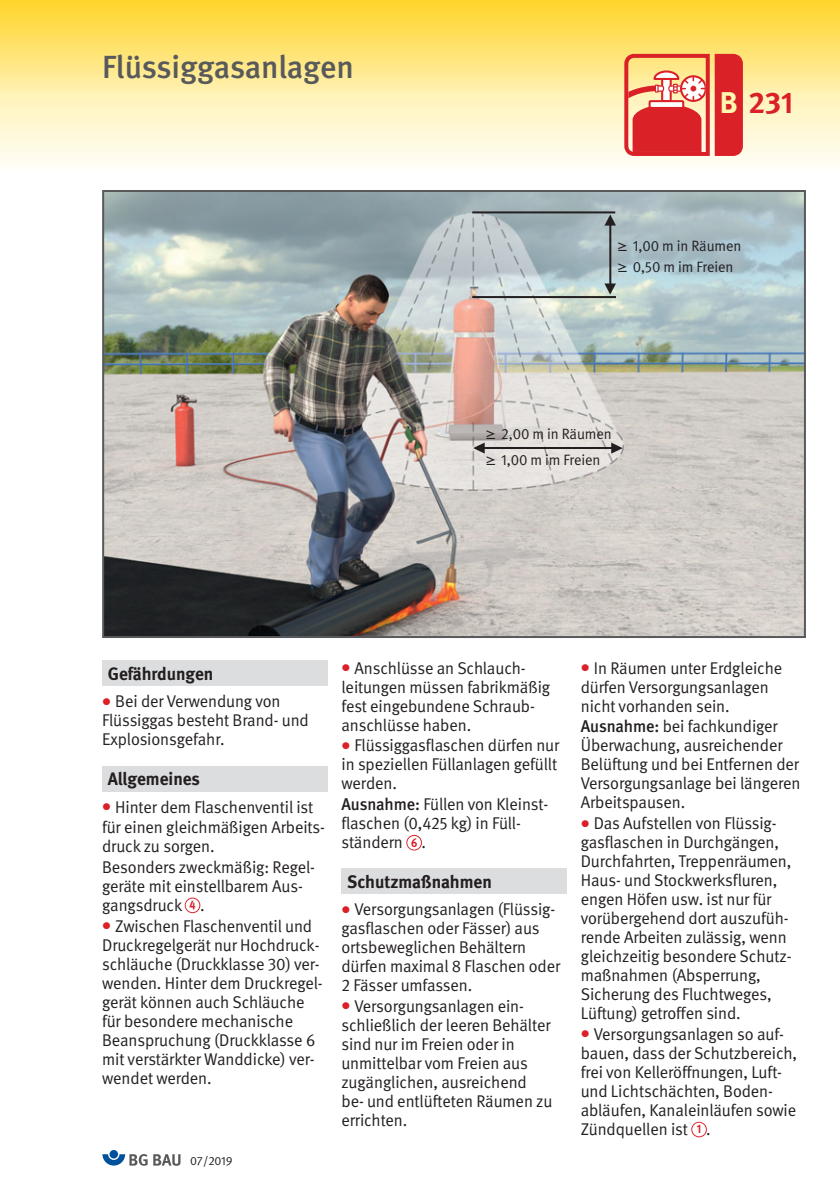
<style>
.page{position:relative;width:840px;height:1191px;background:#fff}
.page>*{position:absolute;margin:0;border:0;box-sizing:border-box;transform-origin:0 0}
.t1{font:500 32px "DGUV Meta";letter-spacing:-.01em;color:#58595b}
.t2{font:700 30px "DGUV Meta";color:#da2128}
.t3{font:700 18px "DGUV Meta";color:#231f20}
.t4{font:17px/19px "DGUV Meta";letter-spacing:-.005em;color:#231f20}
.t5{font:15px/20.8px "DGUV Meta";letter-spacing:-.005em;color:#231f20}
.t6{font:700 12.4px "DGUV Meta";color:#da2128;scale:.9 1}
.t7{font:12px "DGUV Meta";letter-spacing:-.005em;color:#231f20}
.s1{color:#fff9ae}
.s2{font-family:"Lucida Grande"}
.s3{color:#da2128}
.s4{font-weight:500}
.s5{font-weight:700;font-size:12.4px;color:#da2128}
</style>
<div class="page">
<svg style="left:0;top:96px;width:839px;height:70px;background:#fceacd"></svg>
<img style="left:0;top:0;width:839px;height:96px">
<div style="left:102px;top:660px;width:225px;height:26px;background:#dcddde"></div>
<div style="left:102px;top:766px;width:225px;height:26px;background:#dcddde"></div>
<svg style="left:185px;top:897px;width:15px;height:16px"></svg>
<div style="left:185px;top:898px;width:14px;height:14px;background:#fff;border-radius:50%"></div>
<svg style="left:691px;top:1121px;width:15px;height:16px"></svg>
<div style="left:691px;top:1122px;width:14px;height:14px;background:#fff;border-radius:50%"></div>
<svg style="left:680px;top:76px;width:25px;height:25px"></svg>
<div style="left:648px;top:100px;width:36px;height:9px;background:#fff;border:2px solid #da2128"></div>
<svg style="left:652px;top:69px;width:51px;height:32px"></svg>
<svg style="left:624px;top:54px;width:9px;height:102px"></svg>
<div style="left:714px;top:54px;width:28px;height:102px;background:#da2128"></div>
<img style="left:105px;top:193px;width:697px;height:442px">
<div style="left:102px;top:190px;width:703px;height:448px;border:2px solid #58595b"></div>
<hr style="left:472px;top:211px;width:143px;height:2px;background:#231f20">
<hr style="left:472px;top:296px;width:143px;height:2px;background:#231f20">
<svg style="left:604px;top:214px;width:11px;height:12px"></svg>
<svg style="left:604px;top:283px;width:11px;height:11px"></svg>
<hr style="left:609px;top:221px;width:2px;height:66px;background:#231f20">
<svg style="left:473px;top:442px;width:11px;height:11px"></svg>
<svg style="left:611px;top:442px;width:11px;height:11px"></svg>
<hr style="left:482px;top:447px;width:131px;height:2px;background:#231f20">
<div style="left:341px;top:868px;width:225px;height:26px;background:#dcddde"></div>
<svg style="left:406px;top:835px;width:16px;height:15px"></svg>
<div style="left:407px;top:836px;width:14px;height:13px;background:#fff;border-radius:50%"></div>
<div style="left:109px;top:1150px;width:9px;height:8px;background:#00519c;border-radius:50%"></div>
<svg style="left:102px;top:1154px;width:45px;height:11px"></svg>
<svg style="left:153px;top:1154px;width:27px;height:11px"></svg>
<h1 class="t1" style="left:102px;top:55px;width:253px">Flüssiggasanlagen</h1>
<h2 class="t2" style="left:719px;top:91px;width:75px"><span class="s1">B</span> 231</h2>
<p class="t5" style="left:616px;top:237px;width:126px"><span class="s2">≥</span> 1,00 m in Räumen <span class="s2">≥</span> 0,50 m im Freien</p>
<p class="t5" style="left:485px;top:422px;width:128px;line-height:25.8px"><span class="s2">≥</span> 2,00 m in Räumen <span class="s2">≥</span> 1,00 m im Freien</p>
<p class="t3" style="left:108px;top:667px;width:107px">Gefährdungen</p>
<p class="t4" style="left:102px;top:693px;width:208px"><span class="s3">●</span> Bei der Verwendung von<br>Flüssiggas besteht Brand- und<br>Explosionsgefahr.</p>
<p class="t3" style="left:108px;top:772px;width:94px">Allgemeines</p>
<p class="t4" style="left:102px;top:797px;width:224px;line-height:20.8px"><span class="s3">●</span> Hinter dem Flaschenventil ist für einen gleichmäßigen Arbeits-</p>
<p class="t4" style="left:102px;top:837px;width:214px;line-height:20.8px">druck zu sorgen.<br>Besonders zweckmäßig: Regel-</p>
<p class="t4" style="left:102px;top:878px;width:202px">geräte mit einstellbarem Aus&shy;gangsdruck .</p>
<p class="t4" style="left:102px;top:917px;width:222px"><span class="s3">●</span> Zwischen Flaschenventil und<br>Druckregelgerät nur Hochdruck&shy;schläuche (Druckklasse 30) ver&shy;wenden. Hinter dem Druckregel&shy;gerät können auch Schläuche für besondere mechanische<br>Beanspruchung (Druckklasse 6 mit verstärkter Wanddicke) ver&shy;wendet werden.</p>
<p class="t6" style="left:189px;top:900px;width:8px">4</p>
<p class="t7" style="left:190px;top:1156px;width:44px">07/2019</p>
<p class="t4" style="left:341px;top:659px;width:210px"><span class="s3">●</span> Anschlüsse an Schlauch - leitungen müssen fabrikmäßig fest eingebundene Schraub - anschlüsse haben.</p>
<p class="t4" style="left:341px;top:737px;width:219px"><span class="s3">●</span> Flüssiggasflaschen dürfen nur in speziellen Füllanlagen gefüllt werden.</p>
<p class="t4" style="left:341px;top:796px;width:208px"><span class="s4">Ausnahme:</span> Füllen von Kleinst - flaschen (0,425 kg) in Füll - ständern .</p>
<p class="t3" style="left:347px;top:874px;width:146px">Schutzmaßnahmen</p>
<p class="t4" style="left:341px;top:901px;width:220px"><span class="s3">●</span> Versorgungsanlagen (Flüssig&shy;gasflaschen oder Fässer) aus ortsbeweglichen Behältern dürfen maximal 8 Flaschen oder<br>2 Fässer umfassen.</p>
<p class="t4" style="left:341px;top:997px;width:212px"><span class="s3">●</span> Versorgungsanlagen ein&shy;schließlich der leeren Behälter sind nur im Freien oder in unmittelbar vom Freien aus zugänglichen, ausreichend be- und entlüfteten Räumen zu errichten.</p>
<p class="t6" style="left:411px;top:837px;width:8px">6</p>
<p class="t4" style="left:580px;top:659px;width:203px"><span class="s3">●</span> In Räumen unter Erdgleiche dürfen Versorgungsanlagen nicht vorhanden sein.</p>
<p class="t4" style="left:580px;top:718px;width:221px"><span class="s4">Ausnahme:</span> bei fachkundiger<br>Überwachung, ausreichender<br>Belüftung und bei Entfernen der<br>Versorgungsanlage bei längeren<br>Arbeitspausen.</p>
<p class="t4" style="left:580px;top:815px;width:212px"><span class="s3">●</span> Das Aufstellen von Flüssig - gasflaschen in Durchgängen,<br>Durchfahrten, Treppenräumen,<br>Haus- und Stockwerksfluren, engen Höfen usw. ist nur für vorübergehend dort auszufüh&shy;rende Arbeiten zulässig, wenn gleichzeitig besondere Schutz&shy;maßnahmen (Absperrung,<br>Sicherung des Fluchtweges,<br>Lüftung) getroffen sind.</p>
<p class="t4" style="left:580px;top:1025px;width:218px"><span class="s3">●</span> Versorgungsanlagen so auf&shy;bauen, dass der Schutzbereich, frei von Kelleröffnungen, Luft&shy;und Lichtschächten, Boden - abläufen, Kanaleinläufen sowie<br>Zündquellen ist .<span class="s5">1</span></p>
</div>
